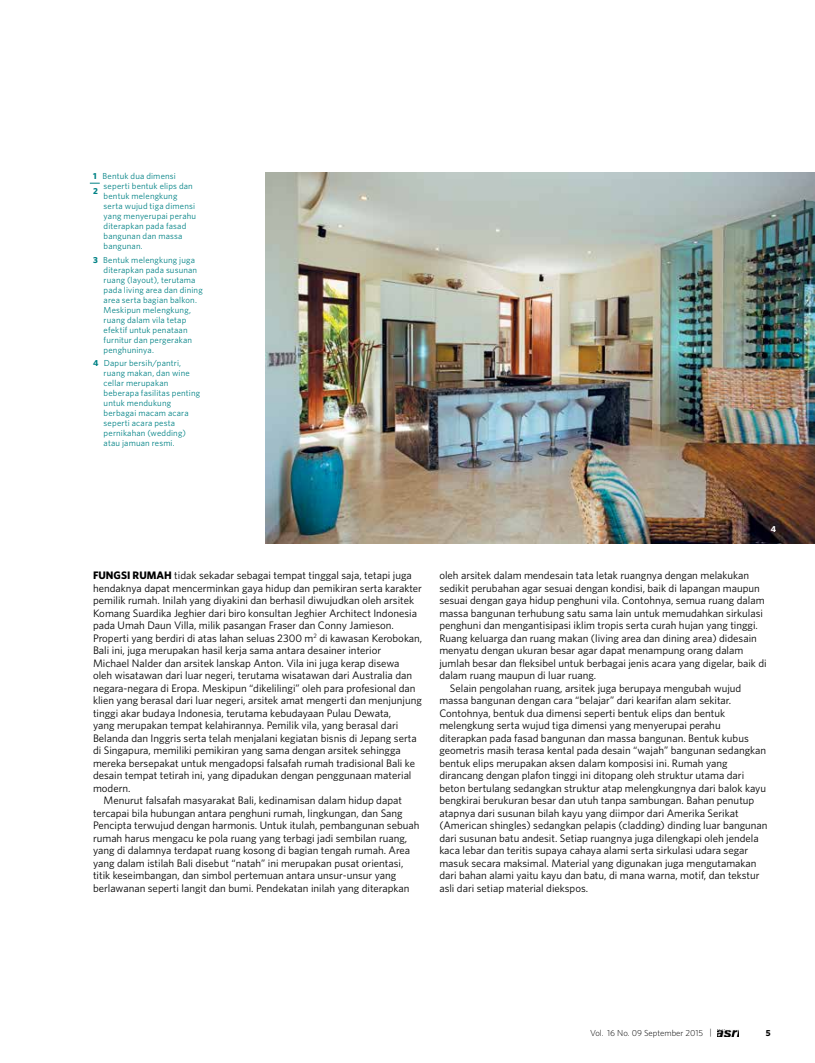
<style>
.page{position:relative;width:815px;height:1063px;background:#fff}
.page>*{position:absolute;margin:0;border:0;box-sizing:border-box;transform-origin:0 0}
.t1{font:10.88px "Whitney";color:#000}
.t2{font:8.75px/10px "Whitney";letter-spacing:.02em;color:#008285}
.t3{font:300 8.75px "Whitney";color:#000}
.t4{font:700 8.75px "Whitney";color:#000}
.t5{font:700 8.75px "Whitney";color:#008285}
.t6{font:700 8.75px "Whitney";color:#fff}
.s1{font-weight:700}
</style>
<div class="page">
<img style="left:718px;top:1029px;width:20px;height:7px">
<img style="left:266px;top:173px;width:549px;height:371px">
<p class="t2" style="left:104px;top:171px;width:94px;text-indent:-11px"><span class="s1">1</span> Bentuk dua dimensi seperti bentuk elips dan bentuk melengkung serta wujud tiga dimensi yang menyerupai perahu diterapkan pada fasad bangunan dan massa bangunan.</p>
<p class="t2" style="left:104px;top:254px;width:101px;text-indent:-11px"><span class="s1">3</span> Bentuk melengkung juga diterapkan pada susunan ruang (layout), terutama pada living area dan dining area serta bagian balkon.<br>Meskipun melengkung, ruang dalam vila tetap efektif untuk penataan furnitur dan pergerakan penghuninya.</p>
<p class="t2" style="left:104px;top:358px;width:98px;text-indent:-11px"><span class="s1">4</span> Dapur bersih/pantri, ruang makan, dan wine cellar merupakan beberapa fasilitas penting untuk mendukung berbagai macam acara seperti acara pesta pernikahan (wedding) atau jamuan resmi.</p>
<p class="t5" style="left:93px;top:185px;width:6px">2</p>
<p class="t1" style="left:93px;top:569px;width:320px"><span class="s1">FUNGSI RUMAH</span> tidak sekadar sebagai tempat tinggal saja, tetapi juga</p>
<p class="t1" style="left:93px;top:582px;width:330px">hendaknya dapat mencerminkan gaya hidup dan pemikiran serta karakter</p>
<p class="t1" style="left:93px;top:594px;width:323px">pemilik rumah. Inilah yang diyakini dan berhasil diwujudkan oleh arsitek</p>
<p class="t1" style="left:93px;top:607px;width:326px">Komang Suardika Jeghier dari biro konsultan Jeghier Architect Indonesia</p>
<p class="t1" style="left:93px;top:619px;width:302px">pada Umah Daun Villa, milik pasangan Fraser dan Conny Jamieson.</p>
<p class="t1" style="left:93px;top:632px;width:331px">Properti yang berdiri di atas lahan seluas 2300 m<sup>2</sup> di kawasan Kerobokan,</p>
<p class="t1" style="left:93px;top:644px;width:290px">Bali ini, juga merupakan hasil kerja sama antara desainer interior</p>
<p class="t1" style="left:93px;top:657px;width:308px">Michael Nalder dan arsitek lanskap Anton. Vila ini juga kerap disewa</p>
<p class="t1" style="left:93px;top:669px;width:321px">oleh wisatawan dari luar negeri, terutama wisatawan dari Australia dan</p>
<p class="t1" style="left:93px;top:682px;width:324px">negara-negara di Eropa. Meskipun “dikelilingi” oleh para profesional dan</p>
<p class="t1" style="left:93px;top:694px;width:330px">klien yang berasal dari luar negeri, arsitek amat mengerti dan menjunjung</p>
<p class="t1" style="left:93px;top:707px;width:300px">tinggi akar budaya Indonesia, terutama kebudayaan Pulau Dewata,</p>
<p class="t1" style="left:93px;top:719px;width:307px">yang merupakan tempat kelahirannya. Pemilik vila, yang berasal dari</p>
<p class="t1" style="left:93px;top:732px;width:325px">Belanda dan Inggris serta telah menjalani kegiatan bisnis di Jepang serta</p>
<p class="t1" style="left:93px;top:744px;width:309px">di Singapura, memiliki pemikiran yang sama dengan arsitek sehingga</p>
<p class="t1" style="left:93px;top:757px;width:324px">mereka bersepakat untuk mengadopsi falsafah rumah tradisional Bali ke</p>
<p class="t1" style="left:93px;top:769px;width:320px">desain tempat tetirah ini, yang dipadukan dengan penggunaan material</p>
<p class="t1" style="left:93px;top:782px;width:39px">modern.</p>
<p class="t1" style="left:104px;top:794px;width:300px">Menurut falsafah masyarakat Bali, kedinamisan dalam hidup dapat</p>
<p class="t1" style="left:93px;top:807px;width:311px">tercapai bila hubungan antara penghuni rumah, lingkungan, dan Sang</p>
<p class="t1" style="left:93px;top:819px;width:328px">Pencipta terwujud dengan harmonis. Untuk itulah, pembangunan sebuah</p>
<p class="t1" style="left:93px;top:831px;width:316px">rumah harus mengacu ke pola ruang yang terbagi jadi sembilan ruang,</p>
<p class="t1" style="left:93px;top:844px;width:319px">yang di dalamnya terdapat ruang kosong di bagian tengah rumah. Area</p>
<p class="t1" style="left:93px;top:856px;width:312px">yang dalam istilah Bali disebut “natah” ini merupakan pusat orientasi,</p>
<p class="t1" style="left:93px;top:869px;width:305px">titik keseimbangan, dan simbol pertemuan antara unsur-unsur yang</p>
<p class="t1" style="left:93px;top:881px;width:318px">berlawanan seperti langit dan bumi. Pendekatan inilah yang diterapkan</p>
<p class="t6" style="left:771px;top:524px;width:7px">4</p>
<p class="t1" style="left:439px;top:569px;width:311px">oleh arsitek dalam mendesain tata letak ruangnya dengan melakukan</p>
<p class="t1" style="left:439px;top:581px;width:322px">sedikit perubahan agar sesuai dengan kondisi, baik di lapangan maupun</p>
<p class="t1" style="left:439px;top:594px;width:327px">sesuai dengan gaya hidup penghuni vila. Contohnya, semua ruang dalam</p>
<p class="t1" style="left:439px;top:606px;width:325px">massa bangunan terhubung satu sama lain untuk memudahkan sirkulasi</p>
<p class="t1" style="left:439px;top:619px;width:320px">penghuni dan mengantisipasi iklim tropis serta curah hujan yang tinggi.</p>
<p class="t1" style="left:439px;top:631px;width:319px">Ruang keluarga dan ruang makan (living area dan dining area) didesain</p>
<p class="t1" style="left:439px;top:644px;width:306px">menyatu dengan ukuran besar agar dapat menampung orang dalam</p>
<p class="t1" style="left:439px;top:656px;width:329px">jumlah besar dan fleksibel untuk berbagai jenis acara yang digelar, baik di</p>
<p class="t1" style="left:439px;top:669px;width:158px">dalam ruang maupun di luar ruang.</p>
<p class="t1" style="left:450px;top:681px;width:293px">Selain pengolahan ruang, arsitek juga berupaya mengubah wujud</p>
<p class="t1" style="left:439px;top:694px;width:293px">massa bangunan dengan cara “belajar” dari kearifan alam sekitar.</p>
<p class="t1" style="left:439px;top:706px;width:287px">Contohnya, bentuk dua dimensi seperti bentuk elips dan bentuk</p>
<p class="t1" style="left:439px;top:719px;width:283px">melengkung serta wujud tiga dimensi yang menyerupai perahu</p>
<p class="t1" style="left:439px;top:731px;width:311px">diterapkan pada fasad bangunan dan massa bangunan. Bentuk kubus</p>
<p class="t1" style="left:439px;top:744px;width:328px">geometris masih terasa kental pada desain “wajah” bangunan sedangkan</p>
<p class="t1" style="left:439px;top:756px;width:290px">bentuk elips merupakan aksen dalam komposisi ini. Rumah yang</p>
<p class="t1" style="left:439px;top:769px;width:306px">dirancang dengan plafon tinggi ini ditopang oleh struktur utama dari</p>
<p class="t1" style="left:439px;top:781px;width:328px">beton bertulang sedangkan struktur atap melengkungnya dari balok kayu</p>
<p class="t1" style="left:439px;top:794px;width:317px">bengkirai berukuran besar dan utuh tanpa sambungan. Bahan penutup</p>
<p class="t1" style="left:439px;top:806px;width:301px">atapnya dari susunan bilah kayu yang diimpor dari Amerika Serikat</p>
<p class="t1" style="left:439px;top:819px;width:330px">(American shingles) sedangkan pelapis (cladding) dinding luar bangunan</p>
<p class="t1" style="left:439px;top:831px;width:321px">dari susunan batu andesit. Setiap ruangnya juga dilengkapi oleh jendela</p>
<p class="t1" style="left:439px;top:844px;width:310px">kaca lebar dan teritis supaya cahaya alami serta sirkulasi udara segar</p>
<p class="t1" style="left:439px;top:856px;width:319px">masuk secara maksimal. Material yang digunakan juga mengutamakan</p>
<p class="t1" style="left:439px;top:869px;width:322px">dari bahan alami yaitu kayu dan batu, di mana warna, motif, dan tekstur</p>
<p class="t1" style="left:439px;top:881px;width:150px">asli dari setiap material diekspos.</p>
<p class="t3" style="left:590px;top:1028px;width:123px">Vol. 16 No. 09 September 2015 |</p>
<p class="t4" style="left:766px;top:1028px;width:6px">5</p>
</div>
